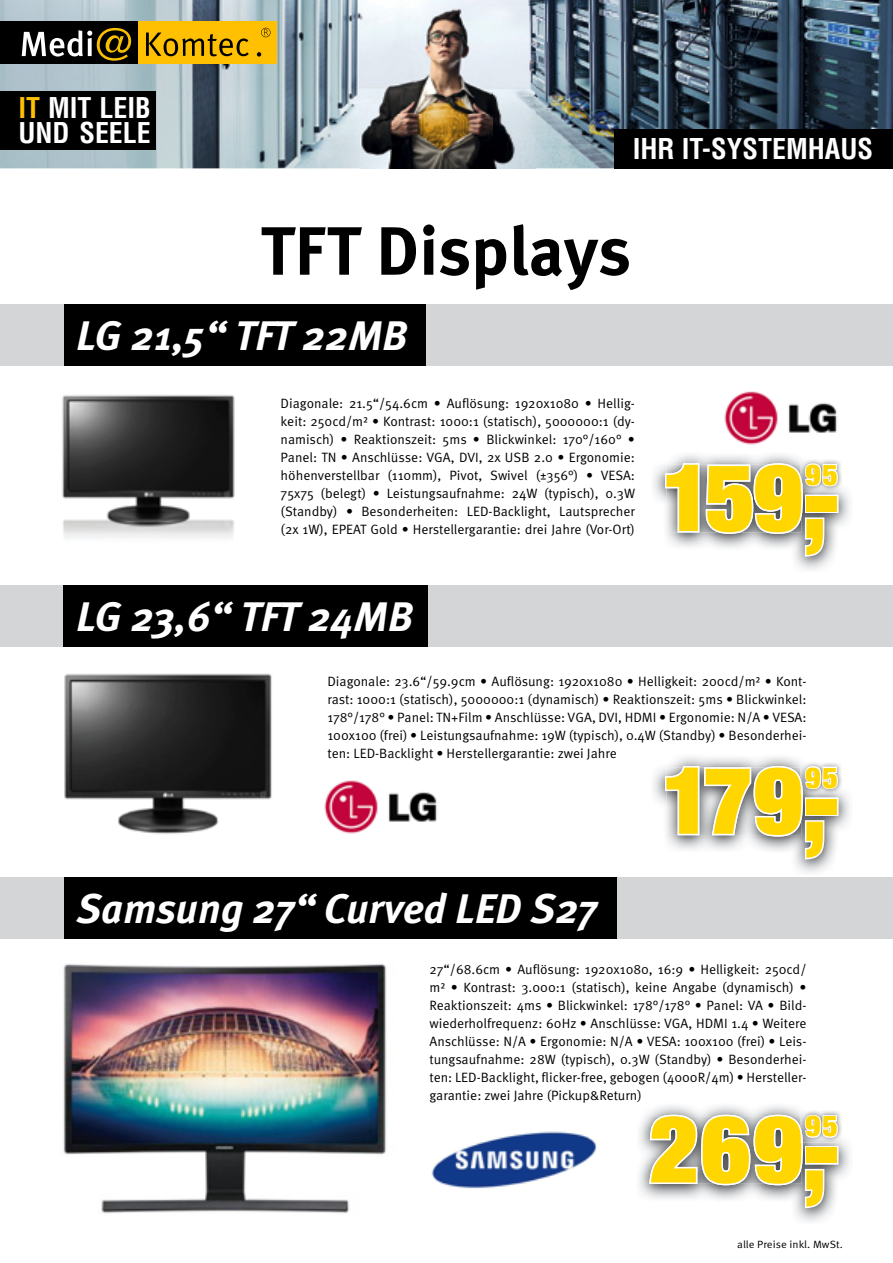
<style>
.page{position:relative;width:893px;height:1263px;background:#fff}
.page>*{position:absolute;margin:0;border:0;box-sizing:border-box;transform-origin:0 0}
.t1{font:900 condensed 93.6px "Helvetica Neue LT Com";letter-spacing:.01em;color:#ffd600}
.t2{font:700 68.25px "Meta OT";letter-spacing:-.005em;color:#000}
.t3{font:italic 700 41.25px "Meta OT";letter-spacing:-.005em;color:#fff}
.t4{font:900 condensed 28.95px "Helvetica Neue LT Com";color:#ffd600}
.t5{font:700 condensed 28.05px "Helvetica LT Std";color:#fff}
.t6{font:700 condensed 27.9px/25.5px "Helvetica LT Std";color:#fff}
.t7{font:13.5px/18px "Meta OT";color:#000;text-align:justify}
.t8{font:10.5px "Meta OT";letter-spacing:.005em;color:#000;scale:1.05 1}
.s1{color:#fec000}
</style>
<div class="page">
<img style="left:64px;top:673px;width:208px;height:161px">
<img style="left:62px;top:395px;width:173px;height:143px">
<div style="left:0;top:304px;width:893px;height:62px;background:#d4d5d6"></div>
<div style="left:64px;top:304px;width:361px;height:62px;background:#000"></div>
<img style="left:0;top:0;width:366px;height:168px">
<img style="left:425px;top:0;width:468px;height:42px">
<img style="left:536px;top:42px;width:357px;height:126px">
<img style="left:367px;top:168px;width:159px;height:1px">
<img style="left:361px;top:7px;width:175px;height:161px">
<div style="left:0;top:21px;width:36px;height:42px;background:#000"></div>
<div style="left:16px;top:21px;width:122px;height:42px;background:#000"></div>
<svg style="left:22px;top:28px;width:109px;height:33px"></svg>
<svg style="left:138px;top:21px;width:138px;height:42px"></svg>
<div style="left:0;top:91px;width:156px;height:58px;background:#000"></div>
<div style="left:615px;top:129px;width:278px;height:39px;background:#000"></div>
<div style="left:0;top:585px;width:893px;height:61px;background:#d4d5d6"></div>
<div style="left:64px;top:585px;width:364px;height:61px;background:#000"></div>
<img style="left:653px;top:757px;width:197px;height:116px">
<img style="left:800px;top:761px;width:42px;height:33px">
<svg style="left:665px;top:764px;width:174px;height:97px"></svg>
<img style="left:653px;top:455px;width:197px;height:115px">
<img style="left:800px;top:459px;width:42px;height:32px">
<svg style="left:665px;top:462px;width:174px;height:96px"></svg>
<img style="left:639px;top:1106px;width:211px;height:116px">
<img style="left:800px;top:1110px;width:42px;height:33px">
<svg style="left:649px;top:1113px;width:190px;height:97px"></svg>
<div style="left:0;top:877px;width:893px;height:61px;background:#d4d5d6"></div>
<div style="left:64px;top:877px;width:553px;height:61px;background:#000"></div>
<img style="left:63px;top:964px;width:324px;height:250px">
<img style="left:324px;top:780px;width:113px;height:54px">
<img style="left:431px;top:1131px;width:166px;height:58px">
<img style="left:724px;top:391px;width:113px;height:54px">
<h3 class="t6" style="left:18px;top:95px;width:134px"><span class="s1">IT</span> MIT LEIB<br>UND SEELE</h3>
<h3 class="t5" style="left:633px;top:131px;width:242px">IHR IT-SYSTEMHAUS</h3>
<h2 class="t2" style="left:261px;top:208px;width:372px">TFT Displays</h2>
<h3 class="t3" style="left:77px;top:310px;width:332px">LG 21,5“ TFT 22MB</h3>
<p class="t7" style="left:281px;top:394px;width:356px">Diagonale: 21.5“/54.6cm • Auflösung: 1920x1080 • Hellig&shy;keit: 250cd/m² • Kontrast: 1000:1 (statisch), 5000000:1 (dy&shy;namisch) • Reaktionszeit: 5ms • Blickwinkel: 170°/160° • Panel: TN • Anschlüsse: VGA, DVI, 2x USB 2.0 • Ergonomie: höhenverstellbar (110mm), Pivot, Swivel (±356°) • VESA:<br>75x75 (belegt) • Leistungsaufnahme: 24W (typisch), 0.3W (Standby) • Besonderheiten: LED-Backlight, Lautsprecher (2x 1W), EPEAT Gold • Herstellergarantie: drei Jahre (Vor-Ort)</p>
<h3 class="t3" style="left:77px;top:590px;width:338px">LG 23,6“ TFT 24MB</h3>
<h3 class="t4" style="left:806px;top:456px;width:33px">95</h3>
<h1 class="t1" style="left:662px;top:438px;width:178px">159,-</h1>
<p class="t7" style="left:327px;top:673px;width:481px">Diagonale: 23.6“/59.9cm • Auflösung: 1920x1080 • Helligkeit: 200cd/m² • Kont&shy;rast: 1000:1 (statisch), 5000000:1 (dynamisch) • Reaktionszeit: 5ms • Blickwinkel:<br>178°/178° • Panel: TN+Film • Anschlüsse: VGA, DVI, HDMI • Ergonomie: N/A • VESA:<br>100x100 (frei) • Leistungsaufnahme: 19W (typisch), 0.4W (Standby) • Besonderhei&shy;ten: LED-Backlight • Herstellergarantie: zwei Jahre</p>
<h3 class="t3" style="left:77px;top:882px;width:522px">Samsung 27“ Curved LED S27</h3>
<h3 class="t4" style="left:806px;top:759px;width:33px">95</h3>
<h1 class="t1" style="left:662px;top:741px;width:178px">179,-</h1>
<p class="t7" style="left:429px;top:961px;width:379px">27“/68.6cm • Auflösung: 1920x1080, 16:9 • Helligkeit: 250cd/ m² • Kontrast: 3.000:1 (statisch), keine Angabe (dynamisch) • Reaktionszeit: 4ms • Blickwinkel: 178°/178° • Panel: VA • Bild&shy;wiederholfrequenz: 60Hz • Anschlüsse: VGA, HDMI 1.4 • Weitere Anschlüsse: N/A • Ergonomie: N/A • VESA: 100x100 (frei) • Leis&shy;tungsaufnahme: 28W (typisch), 0.3W (Standby) • Besonderhei&shy;ten: LED-Backlight, flicker-free, gebogen (4000R/4m) • Hersteller&shy;garantie: zwei Jahre (Pickup&amp;Return)</p>
<h3 class="t4" style="left:806px;top:1108px;width:33px">95</h3>
<h1 class="t1" style="left:649px;top:1090px;width:191px">269,-</h1>
<p class="t8" style="left:737px;top:1238px;width:102px">alle Preise inkl. MwSt.</p>
</div>
